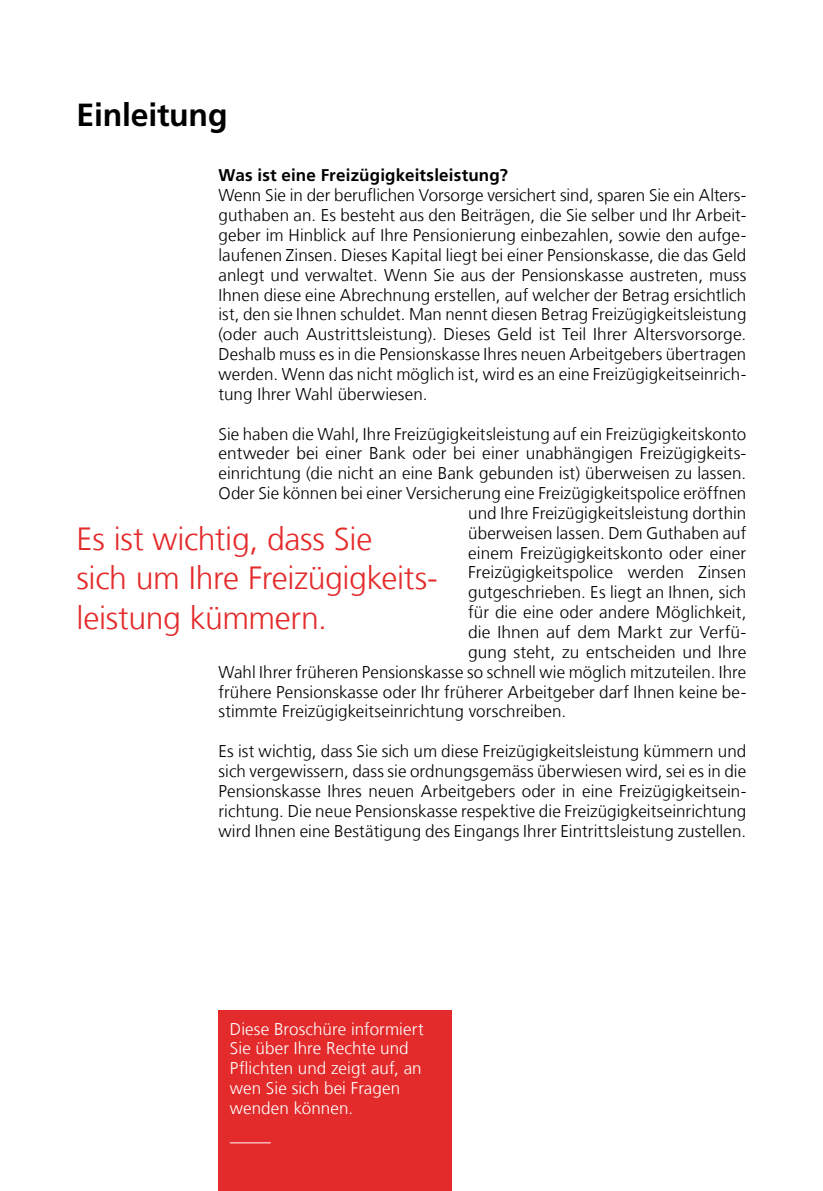
<style>
.page{position:relative;width:823px;height:1191px;background:#fff}
.page>*{position:absolute;margin:0;border:0;box-sizing:border-box;transform-origin:0 0}
.t1{font:300 32px/39.6px "Frutiger LT Com";letter-spacing:-.015em;color:#e42b2b}
.t2{font:700 32px "Frutiger LT Com";letter-spacing:-.01em;color:#000}
.t3{font:300 17px/19.8px "Frutiger LT Com";letter-spacing:.005em;color:#000;text-align:justify}
.t4{font:300 17px/19.8px "Frutiger LT Com";letter-spacing:.005em;color:#fff}
.t5{font:700 17px "Frutiger LT Com";letter-spacing:.01em;color:#000}
</style>
<div class="page">
<div style="left:218px;top:1010px;width:234px;height:181px;background:#e42b2b"></div>
<hr style="left:230px;top:1142px;width:40px;height:1px;background:#fff">
<h1 class="t2" style="left:77px;top:96px;width:152px">Einleitung</h1>
<p class="t5" style="left:218px;top:166px;width:291px">Was ist eine Freizügigkeitsleistung?</p>
<p class="t3" style="left:218px;top:186px;width:529px">Wenn Sie in der beruflichen Vorsorge versichert sind, sparen Sie ein Alters&shy;guthaben an. Es besteht aus den Beiträgen, die Sie selber und Ihr Arbeit&shy;geber im Hinblick auf Ihre Pensionierung einbezahlen, sowie den aufge&shy;laufenen Zinsen. Dieses Kapital liegt bei einer Pensionskasse, die das Geld anlegt und verwaltet. Wenn Sie aus der Pensionskasse austreten, muss Ihnen diese eine Abrechnung erstellen, auf welcher der Betrag ersichtlich ist, den sie Ihnen schuldet. Man nennt diesen Betrag Freizügigkeitsleistung (oder auch Austrittsleistung). Dieses Geld ist Teil Ihrer Altersvorsorge.<br>Deshalb muss es in die Pensionskasse Ihres neuen Arbeitgebers übertragen werden. Wenn das nicht möglich ist, wird es an eine Freizügigkeitseinrich&shy;tung Ihrer Wahl überwiesen.</p>
<p class="t3" style="left:218px;top:424px;width:529px">Sie haben die Wahl, Ihre Freizügigkeitsleistung auf ein Freizügigkeitskonto</p>
<p class="t3" style="left:218px;top:444px;width:529px">entweder bei einer Bank oder bei einer unabhängigen Freizügigkeits-</p>
<p class="t3" style="left:218px;top:463px;width:529px">einrichtung (die nicht an eine Bank gebunden ist) überweisen zu lassen.</p>
<p class="t3" style="left:218px;top:483px;width:529px">Oder Sie können bei einer Versicherung eine Freizügigkeitspolice eröffnen</p>
<p class="t3" style="left:468px;top:503px;width:279px">und Ihre Freizügigkeitsleistung dorthin</p>
<p class="t3" style="left:468px;top:523px;width:279px">überweisen lassen. Dem Guthaben auf</p>
<p class="t3" style="left:468px;top:543px;width:279px">einem Freizügigkeitskonto oder einer</p>
<p class="t3" style="left:468px;top:563px;width:279px">Freizügigkeitspolice werden Zinsen</p>
<p class="t3" style="left:468px;top:582px;width:279px">gutgeschrieben. Es liegt an Ihnen, sich</p>
<p class="t3" style="left:468px;top:602px;width:279px">für die eine oder andere Möglichkeit,</p>
<p class="t3" style="left:468px;top:622px;width:279px">die Ihnen auf dem Markt zur Verfü-</p>
<p class="t3" style="left:468px;top:642px;width:279px">gung steht, zu entscheiden und Ihre</p>
<p class="t3" style="left:218px;top:662px;width:529px">Wahl Ihrer früheren Pensionskasse so schnell wie möglich mitzuteilen. Ihre</p>
<p class="t3" style="left:218px;top:682px;width:529px">frühere Pensionskasse oder Ihr früherer Arbeitgeber darf Ihnen keine be-</p>
<p class="t3" style="left:218px;top:702px;width:349px">stimmte Freizügigkeitseinrichtung vorschreiben.</p>
<p class="t3" style="left:218px;top:741px;width:529px">Es ist wichtig, dass Sie sich um diese Freizügigkeitsleistung kümmern und sich vergewissern, dass sie ordnungsgemäss überwiesen wird, sei es in die Pensionskasse Ihres neuen Arbeitgebers oder in eine Freizügigkeitsein&shy;richtung. Die neue Pensionskasse respektive die Freizügigkeitseinrichtung wird Ihnen eine Bestätigung des Eingangs Ihrer Eintrittsleistung zustellen.</p>
<h1 class="t1" style="left:77px;top:519px;width:362px">Es ist wichtig, dass Sie<br>sich um Ihre Freizügigkeits&shy;leistung kümmern.</h1>
<p class="t4" style="left:230px;top:1019px;width:195px">Diese Broschüre informiert<br>Sie über Ihre Rechte und<br>Pflichten und zeigt auf, an wen Sie sich bei Fragen wenden können.</p>
</div>
